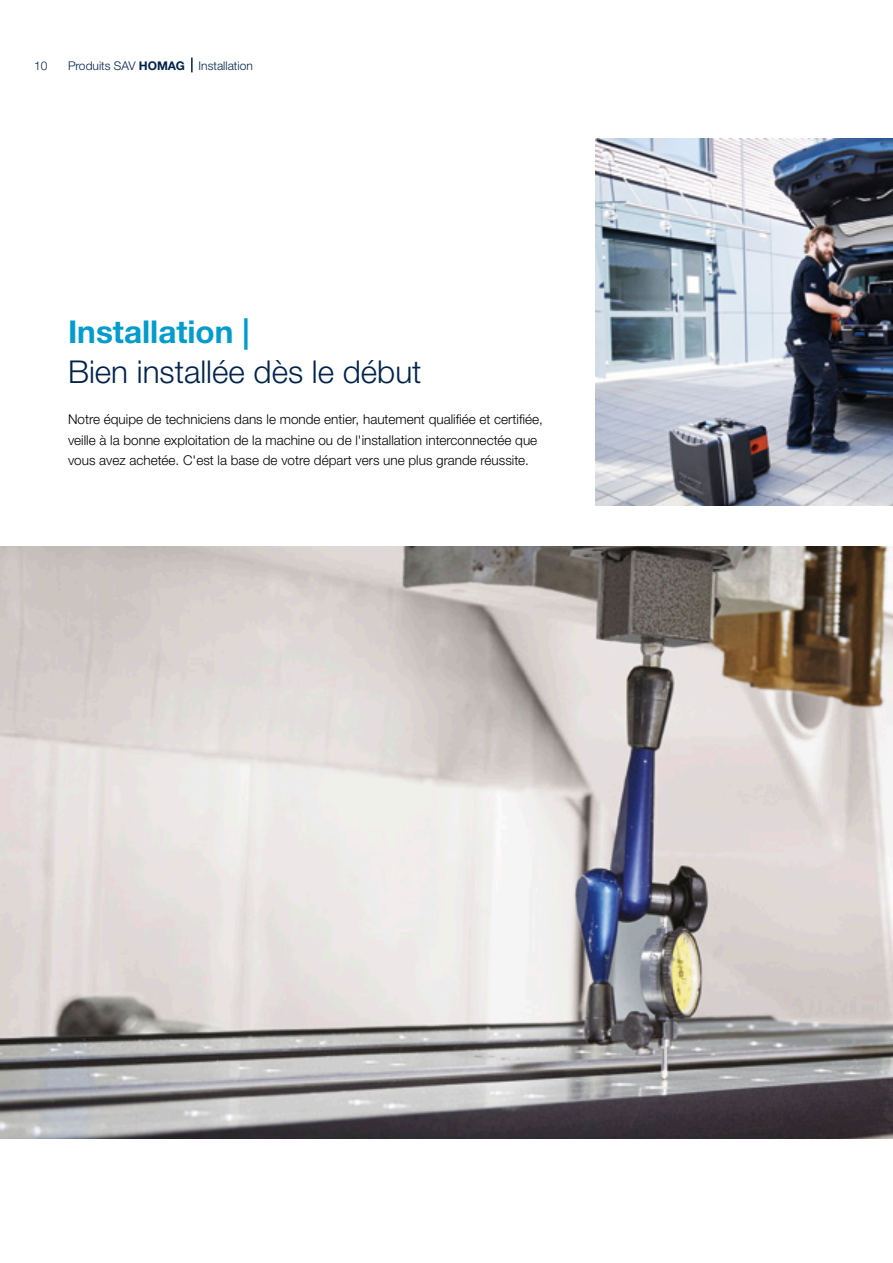
<style>
.page{position:relative;width:893px;height:1263px;background:#fff}
.page>*{position:absolute;margin:0;border:0;box-sizing:border-box;transform-origin:0 0}
.Text_9pt_13_6_light_black{font:300 31.5px/40.8px "Helvetica Neue LTW1 G";color:#00234a}
.Text_9pt_13_6_light_black-2{font:300 13.5px/20.4px "Helvetica Neue LTW1 G";color:#000}
._01_Musterseiten_Rubriken_Pagina_links{font:300 12px "Helvetica Neue LTW1 G";color:#00234a}
.s1{font-weight:700}
.s2{font-weight:700;color:#009ccb}
</style>
<div class="page">
<img style="left:0;top:547px;width:893px;height:591px">
<svg style="left:191px;top:58px;width:2px;height:14px"></svg>
<img style="left:595px;top:139px;width:298px;height:367px">
<p class="_01_Musterseiten_Rubriken_Pagina_links" style="left:34px;top:58px;width:15px">10</p>
<p class="_01_Musterseiten_Rubriken_Pagina_links" style="left:68px;top:58px;width:186px">Produits SAV <span class="s1">HOMAG</span> Installation</p>
<p class="Text_9pt_13_6_light_black" style="left:68px;top:311px;width:355px"><span class="s2">Installation |<br></span>Bien installée dès le début</p>
<p class="Text_9pt_13_6_light_black-2" style="left:68px;top:409px;width:476px">Notre équipe de techniciens dans le monde entier, hautement qualifiée et certifiée, veille à la bonne exploitation de la machine ou de l'installation interconnectée que vous avez achetée. C'est la base de votre départ vers une plus grande réussite.</p>
</div>
